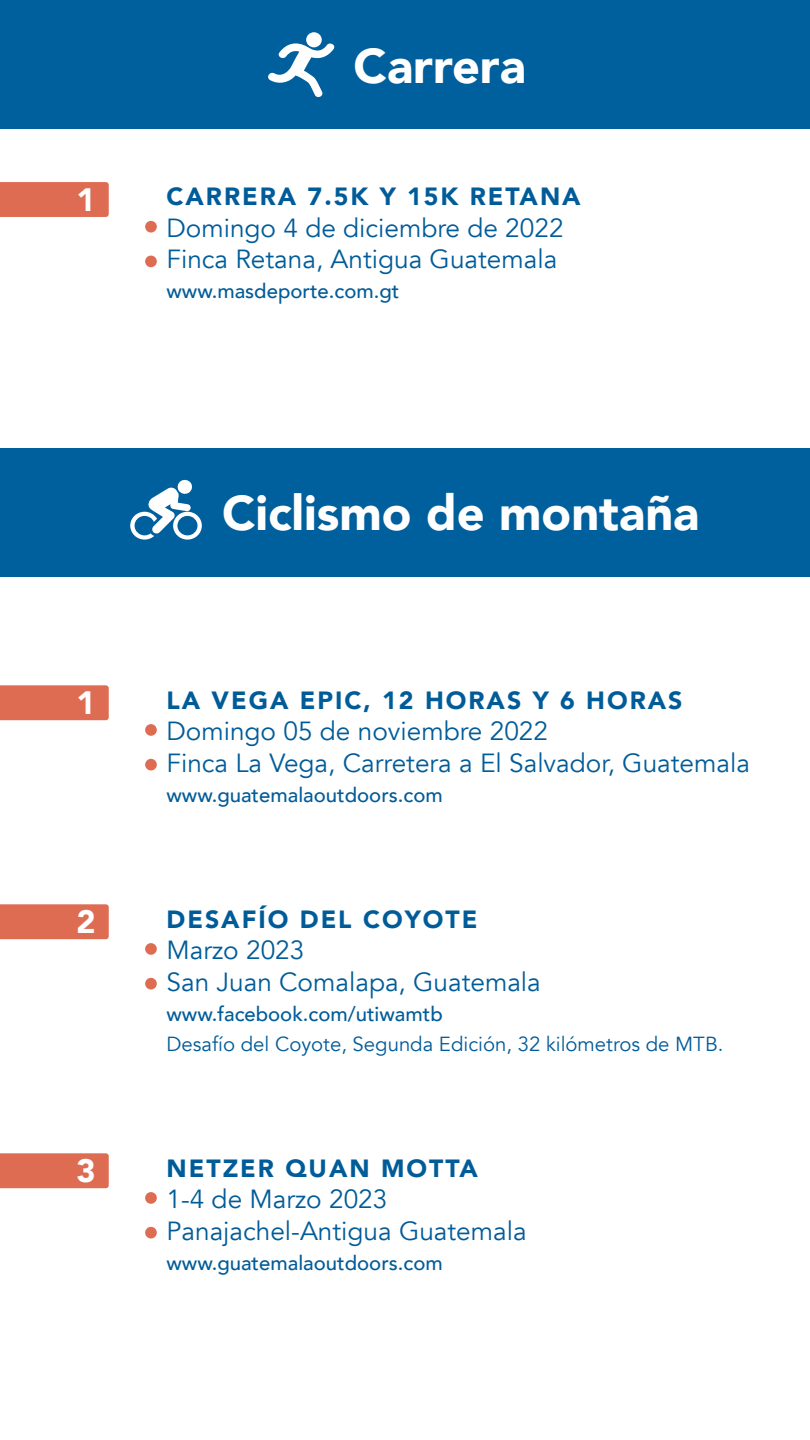
<style>
.page{position:relative;width:810px;height:1440px;background:#fff}
.page>*{position:absolute;margin:0;border:0;box-sizing:border-box;transform-origin:0 0}
.t1{font:900 48.75px "Avenir";color:#fff}
.t2{font:900 32.33px "Avenir";color:#fff}
.t3{font:26.17px/31.4px "Avenir";color:#005c99}
.t4{font:900 24.9px "Avenir";letter-spacing:.08em;color:#005c99}
.t5{font:500 20.33px "Avenir";color:#005c99}
.t6{font:20.33px "Avenir";color:#005c99}
</style>
<div class="page">
<div style="left:0;top:0;width:810px;height:129px;background:#005f9d"></div>
<div style="left:306px;top:32px;width:16px;height:15px;background:#fff;border-radius:50%"></div>
<svg style="left:268px;top:41px;width:67px;height:57px"></svg>
<div style="left:0;top:448px;width:810px;height:130px;background:#005f9d"></div>
<svg style="left:130px;top:479px;width:72px;height:61px"></svg>
<div style="left:145px;top:221px;width:12px;height:12px;background:#de6c53;border-radius:50%"></div>
<div style="left:145px;top:256px;width:12px;height:11px;background:#de6c53;border-radius:50%"></div>
<div style="left:0;top:182px;width:109px;height:35px;background:#de6c53"></div>
<div style="left:145px;top:724px;width:12px;height:12px;background:#de6c53;border-radius:50%"></div>
<div style="left:145px;top:759px;width:12px;height:12px;background:#de6c53;border-radius:50%"></div>
<div style="left:0;top:685px;width:109px;height:35px;background:#de6c53"></div>
<div style="left:145px;top:943px;width:12px;height:12px;background:#de6c53;border-radius:50%"></div>
<div style="left:145px;top:978px;width:12px;height:12px;background:#de6c53;border-radius:50%"></div>
<div style="left:0;top:904px;width:109px;height:35px;background:#de6c53"></div>
<div style="left:145px;top:1192px;width:12px;height:12px;background:#de6c53;border-radius:50%"></div>
<div style="left:145px;top:1227px;width:12px;height:12px;background:#de6c53;border-radius:50%"></div>
<div style="left:0;top:1153px;width:109px;height:35px;background:#de6c53"></div>
<p class="t2" style="left:77px;top:172px;width:21px">1</p>
<h1 class="t1" style="left:354px;top:24px;width:174px">Carrera</h1>
<p class="t4" style="left:166px;top:175px;width:416px">CARRERA 7.5K Y 15K RETANA</p>
<p class="t3" style="left:166px;top:213px;width:399px">Domingo 4 de diciembre de 2022<br>Finca Retana, Antigua Guatemala</p>
<p class="t5" style="left:166px;top:274px;width:234px">www.masdeporte.com.gt</p>
<h1 class="t1" style="left:222px;top:471px;width:479px">Ciclismo de montaña</h1>
<p class="t2" style="left:77px;top:675px;width:21px">1</p>
<p class="t4" style="left:166px;top:679px;width:518px">LA VEGA EPIC, 12 HORAS Y 6 HORAS</p>
<p class="t3" style="left:166px;top:716px;width:585px">Domingo 05 de noviembre 2022<br>Finca La Vega, Carretera a El Salvador, Guatemala</p>
<p class="t5" style="left:166px;top:777px;width:278px">www.guatemalaoutdoors.com</p>
<p class="t2" style="left:77px;top:894px;width:21px">2</p>
<p class="t4" style="left:166px;top:898px;width:312px">DESAFÍO DEL COYOTE</p>
<p class="t3" style="left:166px;top:935px;width:376px">Marzo 2023<br>San Juan Comalapa, Guatemala</p>
<p class="t5" style="left:166px;top:996px;width:278px">www.facebook.com/utiwamtb</p>
<p class="t6" style="left:166px;top:1032px;width:558px">Desafío del Coyote, Segunda Edición, 32 kilómetros de MTB.</p>
<p class="t2" style="left:77px;top:1143px;width:21px">3</p>
<p class="t4" style="left:166px;top:1147px;width:313px">NETZER QUAN MOTTA</p>
<p class="t3" style="left:166px;top:1184px;width:362px">1-4 de Marzo 2023<br>Panajachel-Antigua Guatemala</p>
<p class="t5" style="left:166px;top:1245px;width:278px">www.guatemalaoutdoors.com</p>
</div>
